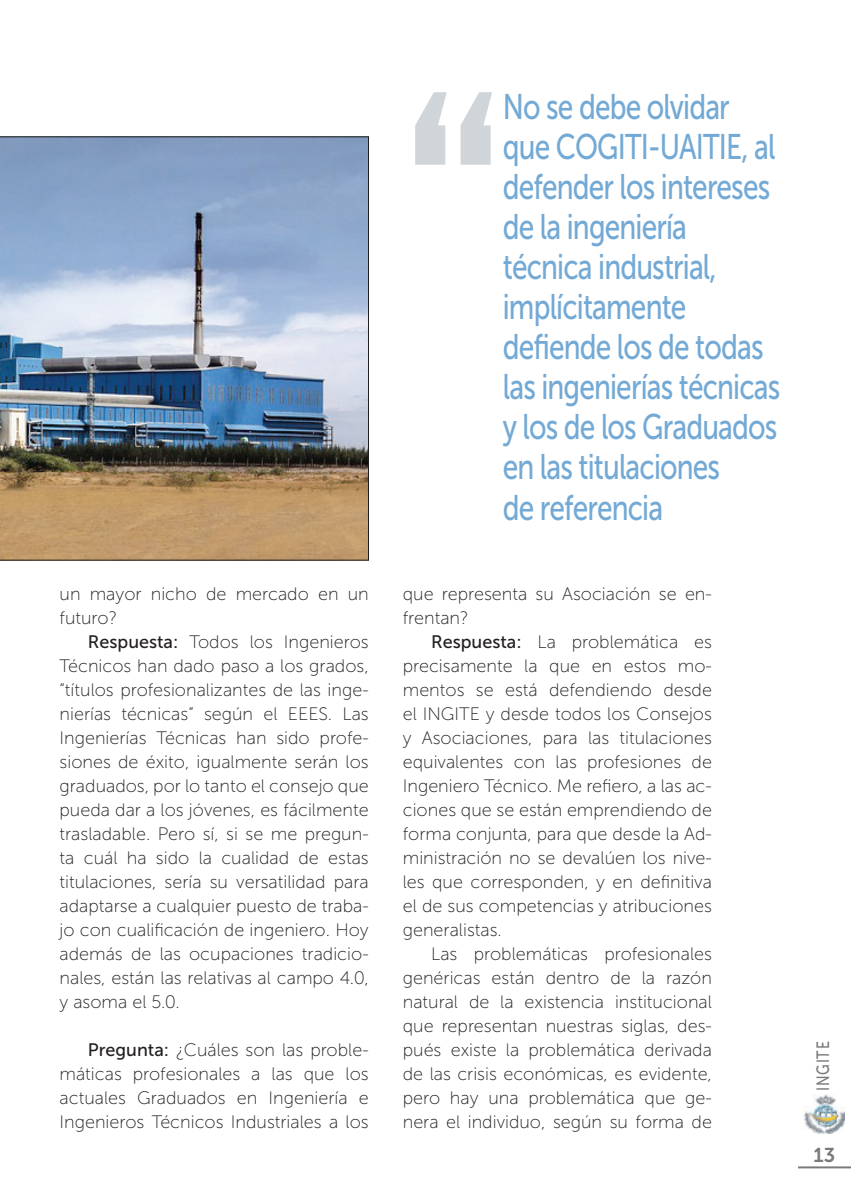
<style>
.page{position:relative;width:851px;height:1191px;background:#fff}
.page>*{position:absolute;margin:0;border:0;box-sizing:border-box;transform-origin:0 0}
.t1{font:228.6px "Techno";color:#cfd5d9;scale:.79 1}
.t2{font:35.6px/40px "Museo Sans 500";letter-spacing:-.03em;color:#73a9d5;scale:.79 1}
.t3{font:20px "Museo Sans 700";color:#7a7a79}
.t4{font:18px/24px "Museo Sans 100";color:#231f20;text-align:justify}
.t5{font:17.8px "Museo Sans 500";letter-spacing:.05em;color:#7a7a79;scale:.79 1}
.s1{font-family:"Museo Sans 500"}
</style>
<div class="page">
<hr style="left:797px;top:1166px;width:53px;height:2px;background:#7a7a79">
<img style="left:803px;top:1094px;width:41px;height:39px">
<img style="left:0;top:137px;width:369px;height:423px">
<p class="t4" style="left:60px;top:582px;width:310px">un mayor nicho de mercado en un futuro?</p>
<p class="t4" style="left:60px;top:630px;width:311px;text-indent:28px"><span class="s1">Respuesta:</span> Todos los Ingenieros Técnicos han dado paso a los grados, “títulos profesionalizantes de las inge&shy;nierías técnicas” según el EEES. Las Ingenierías Técnicas han sido profe&shy;siones de éxito, igualmente serán los graduados, por lo tanto el consejo que pueda dar a los jóvenes, es fácilmente trasladable. Pero sí, si se me pregun&shy;ta cuál ha sido la cualidad de estas titulaciones, sería su versatilidad para adaptarse a cualquier puesto de traba&shy;jo con cualificación de ingeniero. Hoy además de las ocupaciones tradicio&shy;nales, están las relativas al campo 4.0, y asoma el 5.0.</p>
<p class="t4" style="left:60px;top:1038px;width:310px;text-indent:28px"><span class="s1">Pregunta:</span> ¿Cuáles son las proble&shy;máticas profesionales a las que los actuales Graduados en Ingeniería e Ingenieros Técnicos Industriales a los</p>
<h1 class="t1" style="left:407px;top:33px;width:116px">“</h1>
<h2 class="t2" style="left:502px;top:87px;width:353px">No se debe olvidar que COGITI-UAITIE, al defender los intereses de la ingeniería técnica industrial, implícitamente defiende los de todas las ingenierías técnicas y los de los Graduados en las titulaciones<br>de referencia</h2>
<p class="t4" style="left:403px;top:582px;width:310px">que representa su Asociación se en&shy;frentan?</p>
<p class="t4" style="left:403px;top:630px;width:311px;text-indent:28px"><span class="s1">Respuesta:</span> La problemática es precisamente la que en estos mo&shy;mentos se está defendiendo desde el INGITE y desde todos los Consejos y Asociaciones, para las titulaciones equivalentes con las profesiones de Ingeniero Técnico. Me refiero, a las ac&shy;ciones que se están emprendiendo de forma conjunta, para que desde la Ad&shy;ministración no se devalúen los nive&shy;les que corresponden, y en definitiva el de sus competencias y atribuciones generalistas.</p>
<p class="t4" style="left:403px;top:942px;width:310px;text-indent:28px">Las problemáticas profesionales genéricas están dentro de la razón natural de la existencia institucional que representan nuestras siglas, des&shy;pués existe la problemática derivada de las crisis económicas, es evidente, pero hay una problemática que ge&shy;nera el individuo, según su forma de</p>
<p class="t5" style="left:813px;top:1090px;width:64px;rotate:-90deg">INGITE</p>
<p class="t3" style="left:813px;top:1144px;width:23px">13</p>
</div>
